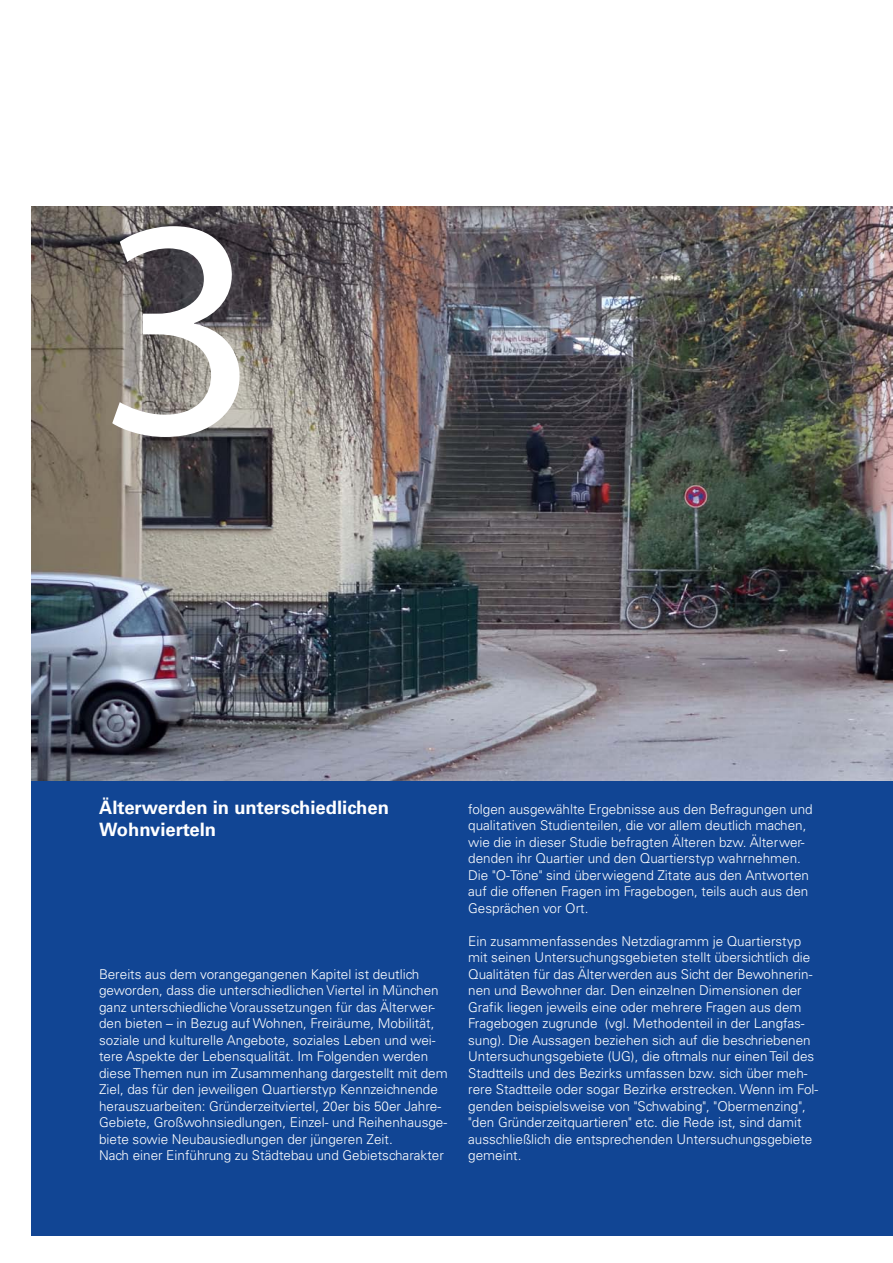
<style>
.page{position:relative;width:893px;height:1263px;background:#fff}
.page>*{position:absolute;margin:0;border:0;box-sizing:border-box;transform-origin:0 0}
.t1{font:313.65px "Myriad Pro";color:#fff}
.t2{font:700 18.45px/22.5px "Univers LT Std";color:#fff}
.t3{font:300 13.5px/16.5px "Univers LT Std";color:#fff}
</style>
<div class="page">
<div style="left:32px;top:207px;width:861px;height:1029px;background:#114594"></div>
<img style="left:32px;top:207px;width:861px;height:574px">
<h1 class="t1" style="left:99px;top:135px;width:162px">3</h1>
<h2 class="t2" style="left:99px;top:796px;width:291px">Älterwerden in unterschiedlichen<br>Wohnvierteln</h2>
<p class="t3" style="left:99px;top:966px;width:350px">Bereits aus dem vorangegangenen Kapitel ist deutlich geworden, dass die unterschiedlichen Viertel in München ganz unterschiedliche Voraussetzungen für das Älterwer&shy;den bieten – in Bezug auf Wohnen, Freiräume, Mobilität, soziale und kulturelle Angebote, soziales Leben und wei&shy;tere Aspekte der Lebensqualität. Im Folgenden werden diese Themen nun im Zusammenhang dargestellt mit dem Ziel, das für den jeweiligen Quartierstyp Kennzeichnende herauszuarbeiten: Gründerzeitviertel, 20er bis 50er Jahre-Gebiete, Großwohnsiedlungen, Einzel- und Reihenhausge&shy;biete sowie Neubausiedlungen der jüngeren Zeit.<br>Nach einer Einführung zu Städtebau und Gebietscharakter</p>
<p class="t3" style="left:468px;top:801px;width:346px">folgen ausgewählte Ergebnisse aus den Befragungen und qualitativen Studienteilen, die vor allem deutlich machen, wie die in dieser Studie befragten Älteren bzw. Älterwer&shy;denden ihr Quartier und den Quartierstyp wahrnehmen.<br>Die "O-Töne" sind überwiegend Zitate aus den Antworten auf die offenen Fragen im Fragebogen, teils auch aus den Gesprächen vor Ort.</p>
<p class="t3" style="left:468px;top:933px;width:352px">Ein zusammenfassendes Netzdiagramm je Quartierstyp mit seinen Untersuchungsgebieten stellt übersichtlich die Qualitäten für das Älterwerden aus Sicht der Bewohnerin&shy;nen und Bewohner dar. Den einzelnen Dimensionen der Grafik liegen jeweils eine oder mehrere Fragen aus dem Fragebogen zugrunde (vgl. Methodenteil in der Langfas&shy;sung). Die Aussagen beziehen sich auf die beschriebenen Untersuchungsgebiete (UG), die oftmals nur einen Teil des Stadtteils und des Bezirks umfassen bzw. sich über meh&shy;rere Stadtteile oder sogar Bezirke erstrecken. Wenn im Fol&shy;genden beispielsweise von "Schwabing", "Obermenzing", "den Gründerzeitquartieren" etc. die Rede ist, sind damit ausschließlich die entsprechenden Untersuchungsgebiete gemeint.</p>
</div>
